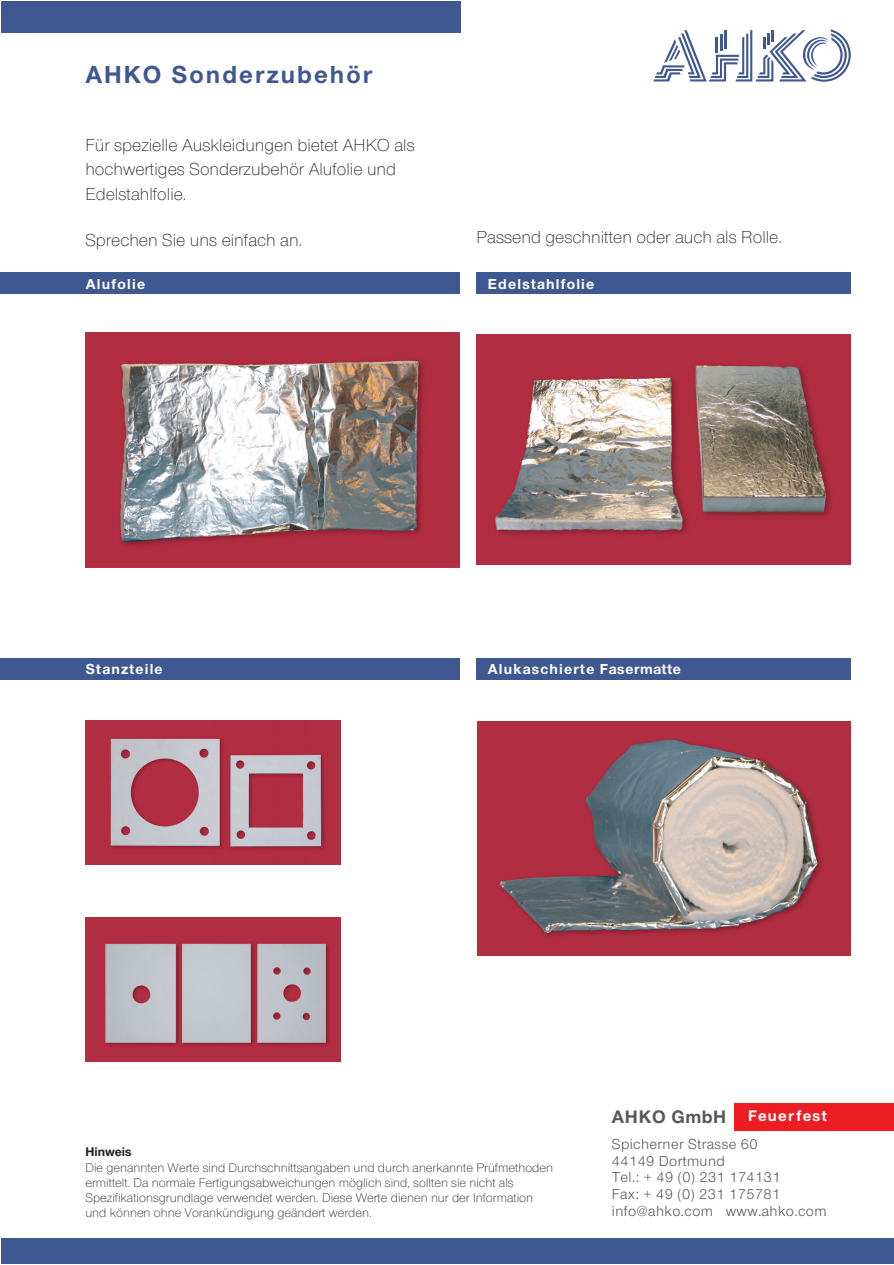
<style>
.page{position:relative;width:894px;height:1265px;background:#fff}
.page>*{position:absolute;margin:0;border:0;box-sizing:border-box;transform-origin:0 0}
.t1{font:700 25.5px "Nimbus Sans Novus T";letter-spacing:.08em;color:#3f5891}
.t2{font:700 18.75px "Nimbus Sans Novus T";letter-spacing:.03em;color:#57585a}
.t3{font:300 18px/24.6px "Nimbus Sans Novus T";color:#231f20}
.t4{font:700 15.9px "Nimbus Sans Novus T";letter-spacing:.08em;color:#fff}
.t5{font:15px/16.6px "Nimbus Sans Novus T";letter-spacing:.025em;color:#57585a}
.t6{font:700 15px "Nimbus Sans Novus T";letter-spacing:.08em;color:#fff}
.t7{font:300 13.05px/15.1px "Nimbus Sans Novus T";color:#231f20}
.t8{font:700 13.05px "Nimbus Sans Novus T";color:#231f20}
</style>
<div class="page">
<div style="left:0;top:272px;width:460px;height:22px;background:#3f5891"></div>
<div style="left:2px;top:1238px;width:892px;height:25px;background:#3f5891"></div>
<div style="left:1px;top:1px;width:459px;height:32px;background:#3f5891"></div>
<svg style="left:653px;top:29px;width:198px;height:53px"></svg>
<div style="left:477px;top:272px;width:374px;height:22px;background:#3f5891"></div>
<img style="left:85px;top:333px;width:375px;height:234px">
<img style="left:477px;top:334px;width:374px;height:230px">
<img style="left:478px;top:721px;width:373px;height:234px">
<div style="left:0;top:658px;width:460px;height:21px;background:#3f5891"></div>
<img style="left:85px;top:720px;width:256px;height:144px">
<img style="left:85px;top:917px;width:256px;height:144px">
<div style="left:734px;top:1103px;width:160px;height:27px;background:#ee1d23"></div>
<div style="left:477px;top:658px;width:374px;height:21px;background:#3f5891"></div>
<h1 class="t1" style="left:85px;top:65px;width:288px">AHKO Sonderzubehör</h1>
<h3 class="t3" style="left:85px;top:134px;width:331px">Für spezielle Auskleidungen bietet AHKO als hochwertiges Sonderzubehör Alufolie und<br>Edelstahlfolie.</h3>
<h3 class="t3" style="left:85px;top:229px;width:218px">Sprechen Sie uns einfach an.</h3>
<p class="t6" style="left:86px;top:278px;width:61px">Alufolie</p>
<p class="t6" style="left:488px;top:278px;width:108px">Edelstahlfolie</p>
<h3 class="t3" style="left:477px;top:226px;width:307px">Passend geschnitten oder auch als Rolle.</h3>
<p class="t6" style="left:86px;top:664px;width:78px">Stanzteile</p>
<p class="t6" style="left:488px;top:664px;width:195px">Alukaschierte Fasermatte</p>
<p class="t8" style="left:85px;top:1147px;width:48px">Hinweis</p>
<p class="t7" style="left:85px;top:1160px;width:469px">Die genannten Werte sind Durchschnittsangaben und durch anerkannte Prüfmethoden ermittelt. Da normale Fertigungsabweichungen möglich sind, sollten sie nicht als Spezifikationsgrundlage verwendet werden. Diese Werte dienen nur der Information und können ohne Vorankündigung geändert werden.</p>
<h2 class="t2" style="left:612px;top:1110px;width:116px">AHKO GmbH</h2>
<p class="t4" style="left:748px;top:1110px;width:80px">Feuerfest</p>
<p class="t5" style="left:612px;top:1137px;width:216px">Spicherner Strasse 60<br>44149 Dortmund<br>Tel.: + 49 (0) 231 174131<br>Fax: + 49 (0) 231 175781 info@ahko.com www.ahko.com</p>
</div>
